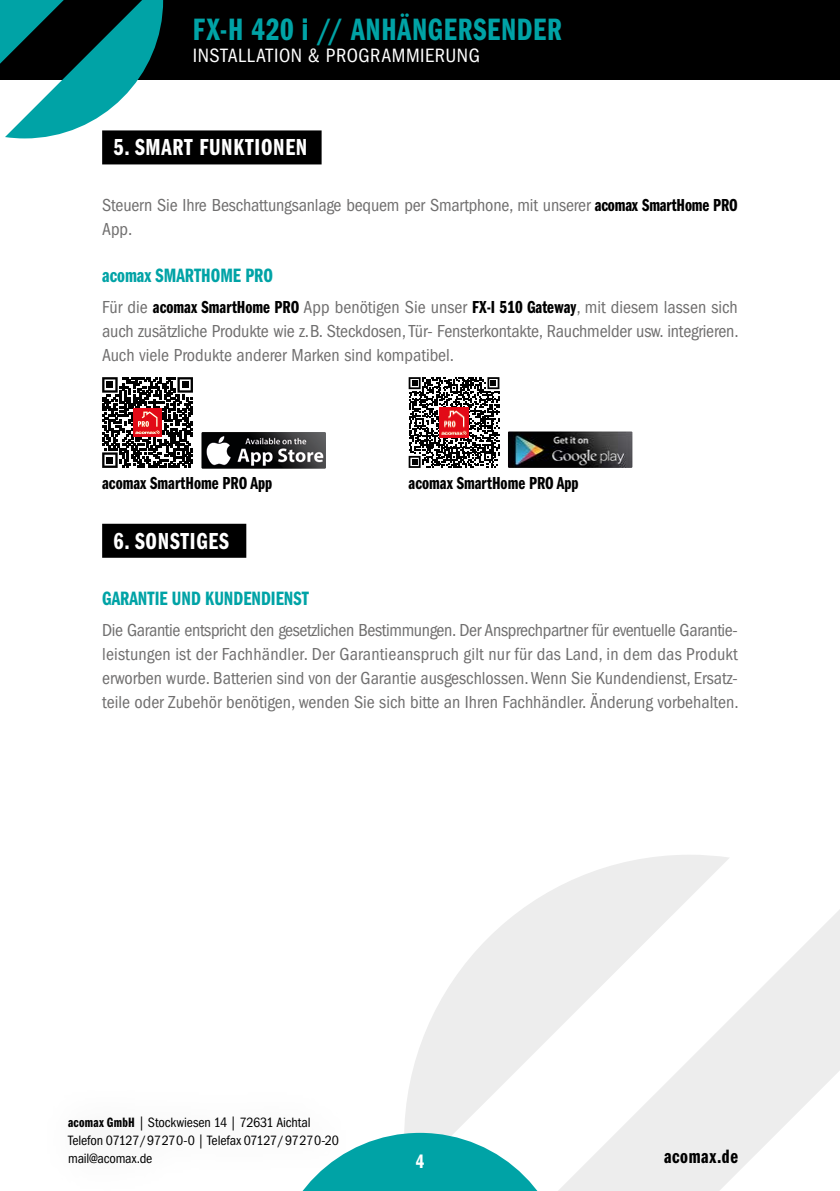
<style>
.page{position:relative;width:840px;height:1191px;background:#fff}
.page>*{position:absolute;margin:0;border:0;box-sizing:border-box;transform-origin:0 0}
.bold{font:32px "Franklin Gothic LT Demi Cmpr";letter-spacing:.025em;color:#00a3a6}
.t1{font:24px "Franklin Gothic LT Demi Cmpr";letter-spacing:.03em;color:#fff}
.content{font:20px "Franklin Gothic LT Demi Cmpr";color:#00a3a6}
.bold-2{font:condensed 20px "Franklin Gothic LT";letter-spacing:.025em;color:#fff}
.bold-3{font:20px "Franklin Gothic LT Demi Cmpr";letter-spacing:.03em;color:#000}
.Fließtext_rot_bld_8{font:20px "Franklin Gothic LT Demi Cmpr";color:#fff}
.content-2{font:condensed 18px/24px "Franklin Gothic LT";color:#706f6f;text-align:justify}
.Fließtext_rot_bld_8-2{font:18px "Franklin Gothic LT Demi Cmpr";color:#000}
.Subheads_10_14_Bld_r{font:condensed 14px "Franklin Gothic LT";letter-spacing:-.015em;color:#000}
.s1{font-family:"Franklin Gothic LT Demi Cmpr";font-stretch:normal;color:#000}
.s2{font-family:"Franklin Gothic LT Demi Cmpr";font-stretch:normal}
</style>
<div class="page">
<svg style="left:404px;top:855px;width:325px;height:277px"></svg>
<svg style="left:451px;top:902px;width:388px;height:289px;fill:#ededed"></svg>
<svg style="left:648px;top:1099px;width:191px;height:92px"></svg>
<svg style="left:372px;top:1132px;width:195px;height:59px"></svg>
<div style="left:0;top:0;width:839px;height:79px;background:#000"></div>
<svg style="left:0;top:0;width:163px;height:138px"></svg>
<img style="left:508px;top:431px;width:124px;height:37px">
<img style="left:201px;top:432px;width:125px;height:37px">
<div style="left:102px;top:130px;width:219px;height:34px;background:#000"></div>
<div style="left:102px;top:524px;width:144px;height:34px;background:#000"></div>
<svg style="left:102px;top:377px;width:91px;height:91px"></svg>
<div style="left:106px;top:381px;width:7px;height:7px;background:#000"></div>
<div style="left:182px;top:381px;width:6px;height:7px;background:#000"></div>
<div style="left:106px;top:457px;width:7px;height:6px;background:#000"></div>
<img style="left:133px;top:408px;width:29px;height:29px">
<svg style="left:408px;top:377px;width:91px;height:91px"></svg>
<img style="left:439px;top:408px;width:29px;height:29px">
<p class="bold" style="left:193px;top:12px;width:370px">FX-H 420 i // ANHÄNGERSENDER</p>
<p class="bold-2" style="left:193px;top:45px;width:288px">INSTALLATION &amp; PROGRAMMIERUNG</p>
<h1 class="t1" style="left:113px;top:134px;width:195px">5. SMART FUNKTIONEN</h1>
<p class="content-2" style="left:102px;top:193px;width:636px">Steuern Sie Ihre Beschattungsanlage bequem per Smartphone, mit unserer <span class="s1">acomax SmartHome PRO<br></span>App.</p>
<p class="content" style="left:102px;top:264px;width:172px">acomax SMARTHOME PRO</p>
<h1 class="content-2" style="left:102px;top:295px;width:637px">Für die <span class="s1">acomax SmartHome PRO</span> App benötigen Sie unser <span class="s1">FX-I 510 Gateway</span>, mit diesem lassen sich auch zusätzliche Produkte wie z.B. Steckdosen, Tür- Fensterkontakte, Rauchmelder usw. integrieren.<br>Auch viele Produkte anderer Marken sind kompatibel.</h1>
<p class="Fließtext_rot_bld_8-2" style="left:102px;top:473px;width:171px">acomax SmartHome PRO App</p>
<p class="Fließtext_rot_bld_8-2" style="left:408px;top:473px;width:171px">acomax SmartHome PRO App</p>
<h1 class="t1" style="left:113px;top:527px;width:117px">6. SONSTIGES</h1>
<p class="content" style="left:102px;top:587px;width:208px">GARANTIE UND KUNDENDIENST</p>
<h1 class="content-2" style="left:102px;top:618px;width:637px">Die Garantie entspricht den gesetzlichen Bestimmungen. Der Ansprechpartner für eventuelle Garantie&shy;leistungen ist der Fachhändler. Der Garantieanspruch gilt nur für das Land, in dem das Produkt erworben wurde. Batterien sind von der Garantie ausgeschlossen. Wenn Sie Kundendienst, Ersatz&shy;teile oder Zubehör benötigen, wenden Sie sich bitte an Ihren Fachhändler. Änderung vorbehalten.</h1>
<p class="Subheads_10_14_Bld_r" style="left:68px;top:1114px;width:244px"><span class="s2">acomax GmbH</span> | Stockwiesen 14 | 72631 Aichtal</p>
<p class="Subheads_10_14_Bld_r" style="left:68px;top:1132px;width:272px">Telefon 07127/97270-0 | Telefax 07127/97270-20</p>
<p class="Subheads_10_14_Bld_r" style="left:68px;top:1150px;width:86px">mail@acomax.de</p>
<p class="bold-3" style="left:663px;top:1145px;width:75px">acomax.de</p>
<p class="Fließtext_rot_bld_8" style="left:415px;top:1150px;width:10px">4</p>
</div>
